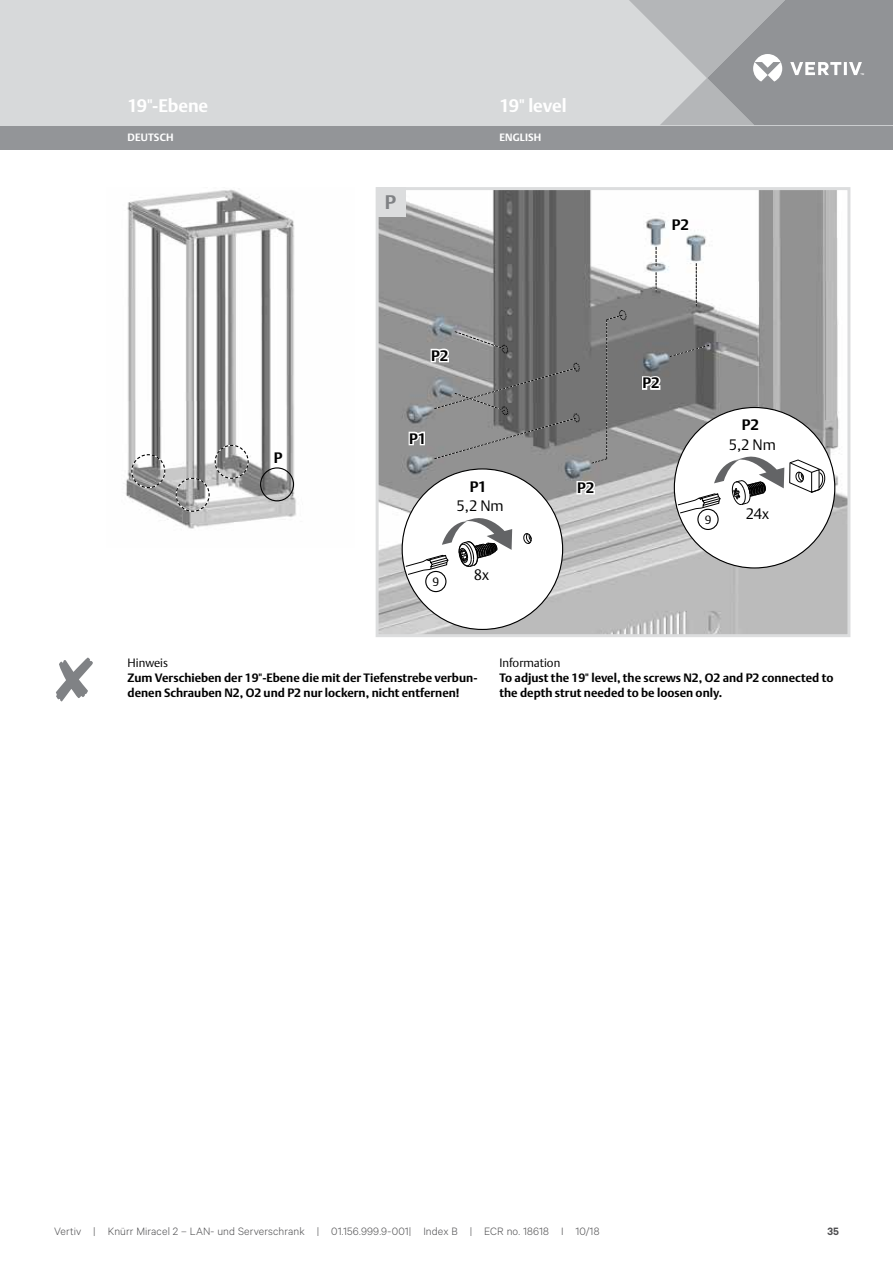
<style>
.page{position:relative;width:893px;height:1263px;background:#fff}
.page>*{position:absolute;margin:0;border:0;box-sizing:border-box;transform-origin:0 0}
.t1{font:700 19.5px "DTL Argo T";color:#808285}
.t2{font:700 18px "DTL Argo T";letter-spacing:-.005em;color:#fff}
.t3{font:700 15px "DTL Argo T";color:#000}
.t4{font:15px "DTL Argo T Light";color:#000}
.t5{font:300 15px "DTL Argo T";color:#000}
.t6{font:700 12px/15px "DTL Argo T";color:#000}
.t7{font:300 12px "Calibre";letter-spacing:.01em;color:#4d4d4f}
.t8{font:300 12px "DTL Argo T";color:#000}
.t9{font:600 12px "Calibre";color:#4d4d4f}
.t10{font:700 10.5px "DTL Argo T";letter-spacing:.02em;color:#fff}
</style>
<div class="page">
<div style="left:0;top:124px;width:893px;height:26px;background:#939598"></div>
<div style="left:0;top:0;width:624px;height:125px;background:#d7d9da"></div>
<svg style="left:624px;top:0;width:269px;height:125px;background:#a9abad"></svg>
<img style="left:123px;top:189px;width:173px;height:340px">
<img style="left:380px;top:191px;width:466px;height:442px">
<div style="left:376px;top:187px;width:474px;height:450px;border:3px solid #dcddde"></div>
<div style="left:376px;top:187px;width:29px;height:30px;background:#dcddde"></div>
<svg style="left:669px;top:344px;width:41px;height:13px"></svg>
<svg style="left:696px;top:263px;width:1px;height:43px"></svg>
<svg style="left:656px;top:247px;width:1px;height:19px"></svg>
<svg style="left:656px;top:273px;width:1px;height:19px"></svg>
<svg style="left:591px;top:309px;width:35px;height:155px;background:#7d7d7d"></svg>
<svg style="left:402px;top:469px;width:161px;height:160px"></svg>
<hr style="left:480px;top:584px;width:15px;height:3px;background:#fff">
<svg style="left:674px;top:407px;width:161px;height:161px"></svg>
<hr style="left:752px;top:522px;width:15px;height:3px;background:#fff">
<svg style="left:670px;top:215px;width:21px;height:18px"></svg>
<svg style="left:575px;top:478px;width:21px;height:18px"></svg>
<svg style="left:640px;top:374px;width:22px;height:17px"></svg>
<div style="left:260px;top:467px;width:34px;height:34px;border:1px solid #000;border-radius:50%"></div>
<svg style="left:175px;top:444px;width:74px;height:68px"></svg>
<svg style="left:131px;top:454px;width:35px;height:35px"></svg>
<svg style="left:407px;top:331px;width:172px;height:129px;background:#828283"></svg>
<svg style="left:56px;top:657px;width:37px;height:44px"></svg>
<div style="left:426px;top:571px;width:20px;height:21px;background:#fff;border-radius:50%"></div>
<div style="left:425px;top:571px;width:21px;height:21px;border:1px solid #000;border-radius:50%"></div>
<div style="left:698px;top:509px;width:20px;height:20px;background:#fff;border-radius:50%"></div>
<div style="left:697px;top:509px;width:22px;height:21px;border:1px solid #000;border-radius:50%"></div>
<h2 class="t2" style="left:128px;top:95px;width:82px">19"-Ebene</h2>
<h2 class="t2" style="left:500px;top:95px;width:68px">19" level</h2>
<p class="t10" style="left:128px;top:131px;width:47px">DEUTSCH</p>
<p class="t10" style="left:500px;top:131px;width:43px">ENGLISH</p>
<p class="t3" style="left:274px;top:449px;width:10px">P</p>
<h1 class="t1" style="left:385px;top:190px;width:13px">P</h1>
<p class="t3" style="left:431px;top:347px;width:19px">P2</p>
<p class="t3" style="left:409px;top:430px;width:19px">P1</p>
<p class="t3" style="left:473px;top:477px;width:19px">C2</p>
<p class="t3" style="left:470px;top:477px;width:19px">P1</p>
<p class="t4" style="left:456px;top:497px;width:49px">5,2 Nm</p>
<p class="t8" style="left:432px;top:574px;width:8px">9</p>
<p class="t4" style="left:467px;top:564px;width:38px">TX 25</p>
<p class="t5" style="left:474px;top:566px;width:17px">8x</p>
<p class="t3" style="left:672px;top:216px;width:19px">P2</p>
<p class="t3" style="left:577px;top:479px;width:19px">P2</p>
<p class="t3" style="left:642px;top:374px;width:19px">P2</p>
<p class="t3" style="left:745px;top:416px;width:19px">C2</p>
<p class="t3" style="left:742px;top:416px;width:19px">P2</p>
<p class="t4" style="left:729px;top:435px;width:49px">5,2 Nm</p>
<p class="t8" style="left:705px;top:512px;width:8px">9</p>
<p class="t4" style="left:739px;top:503px;width:38px">TX 25</p>
<p class="t5" style="left:746px;top:505px;width:25px">24x</p>
<p class="t8" style="left:128px;top:656px;width:42px">Hinweis</p>
<p class="t6" style="left:128px;top:670px;width:352px">Zum Verschieben der 19"-Ebene die mit der Tiefenstrebe verbun&shy;denen Schrauben N2, O2 und P2 nur lockern, nicht entfernen!</p>
<p class="t3" style="left:473px;top:666px;width:19px">C1</p>
<p class="t8" style="left:499px;top:656px;width:62px">Information</p>
<p class="t6" style="left:499px;top:670px;width:335px">To adjust the 19" level, the screws N2, O2 and P2 connected to the depth strut needed to be loosen only.</p>
<p class="t7" style="left:54px;top:1224px;width:547px">Vertiv | Knürr Miracel 2 – LAN- und Serverschrank | 01.156.999.9-001| Index B | ECR no. 18618 I 10/18</p>
<p class="t9" style="left:827px;top:1224px;width:13px">35</p>
</div>
